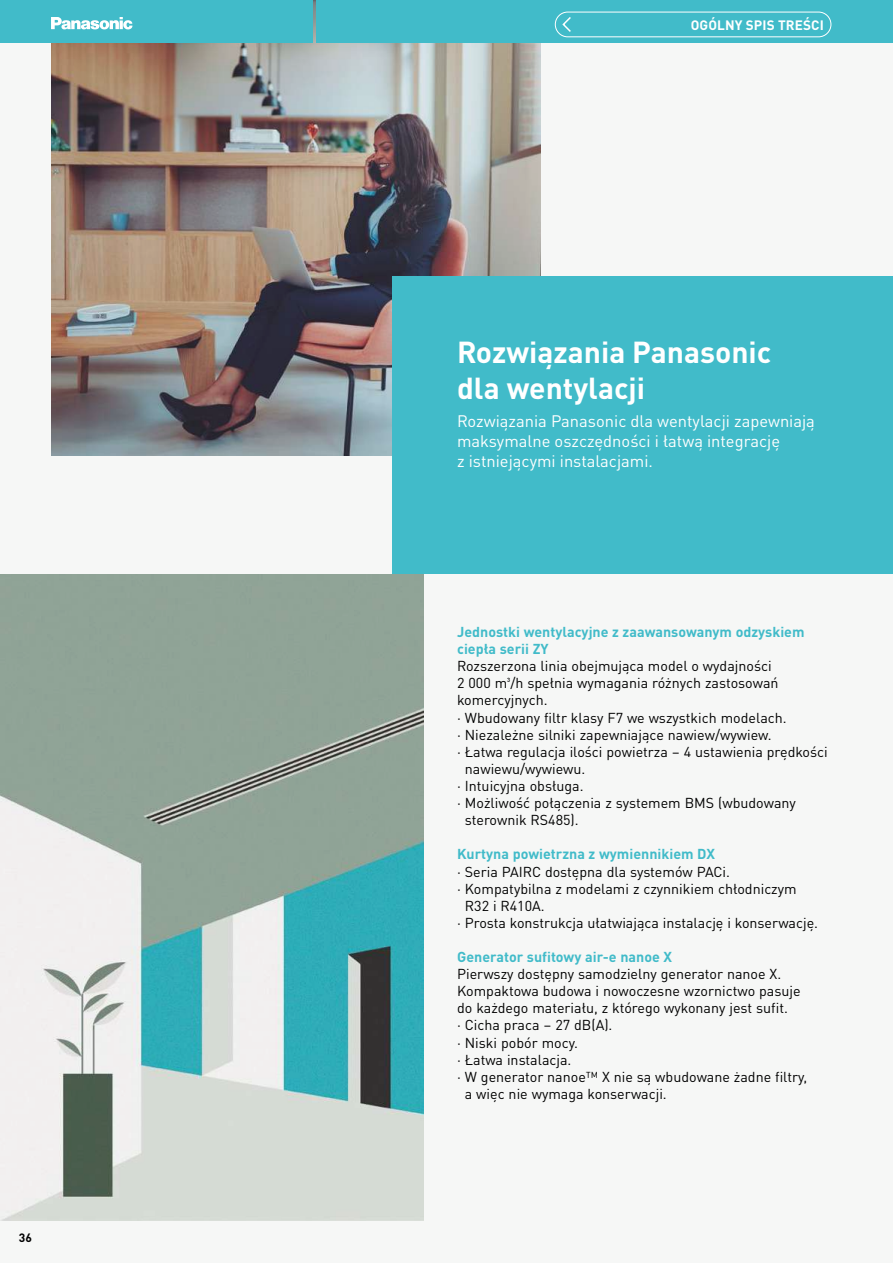
<style>
.page{position:relative;width:893px;height:1263px;background:#fff}
.page>*{position:absolute;margin:0;border:0;box-sizing:border-box;transform-origin:0 0}
.t1{font:700 30px/36px "DIN Pro";color:#fff}
.t2{font:16.5px/19.8px "DIN Pro";color:#fff}
.t3{font:14.25px "DIN Pro";color:#000}
.t4{font:700 14.25px/17.1px "DIN Pro";color:#41bbc9}
.t5{font:700 13.5px "DIN Pro";letter-spacing:.01em;color:#fff}
.t6{font:700 12px "DIN Pro";color:#000}
</style>
<div class="page">
<img style="left:0;top:0;width:541px;height:1221px">
<div style="left:392px;top:276px;width:501px;height:298px;background:#41bbc9"></div>
<div style="left:0;top:0;width:313px;height:43px;background:#41bbc9"></div>
<div style="left:317px;top:0;width:576px;height:43px;background:#41bbc9"></div>
<svg style="left:51px;top:17px;width:81px;height:13px"></svg>
<svg style="left:562px;top:17px;width:9px;height:15px"></svg>
<div style="left:555px;top:12px;width:276px;height:25px;border:1px solid #fff;border-radius:12px"></div>
<p class="t6" style="left:19px;top:1229px;width:15px">36</p>
<p class="t5" style="left:691px;top:14px;width:135px">OGÓLNY SPIS TREŚCI</p>
<h1 class="t1" style="left:457px;top:332px;width:316px">Rozwiązania Panasonic dla wentylacji</h1>
<p class="t2" style="left:457px;top:410px;width:359px">Rozwiązania Panasonic dla wentylacji zapewniają maksymalne oszczędności i łatwą integrację<br>z istniejącymi instalacjami.</p>
<p class="t4" style="left:457px;top:622px;width:349px">Jednostki wentylacyjne z zaawansowanym odzyskiem ciepła serii ZY</p>
<p class="t3" style="left:457px;top:655px;width:316px">Rozszerzona linia obejmująca model o wydajności</p>
<p class="t3" style="left:457px;top:672px;width:323px">2 000 m³/h spełnia wymagania różnych zastosowań</p>
<p class="t3" style="left:457px;top:689px;width:92px">komercyjnych.</p>
<p class="t3" style="left:457px;top:706px;width:331px">· Wbudowany filtr klasy F7 we wszystkich modelach.</p>
<p class="t3" style="left:457px;top:724px;width:316px">· Niezależne silniki zapewniające nawiew/wywiew.</p>
<p class="t3" style="left:457px;top:741px;width:372px">· Łatwa regulacja ilości powietrza – 4 ustawienia prędkości</p>
<p class="t3" style="left:465px;top:758px;width:122px">nawiewu/wywiewu.</p>
<p class="t3" style="left:457px;top:775px;width:128px">· Intuicyjna obsługa.</p>
<p class="t3" style="left:457px;top:792px;width:340px">· Możliwość połączenia z systemem BMS (wbudowany</p>
<p class="t3" style="left:465px;top:809px;width:115px">sterownik RS485).</p>
<p class="t4" style="left:457px;top:845px;width:259px">Kurtyna powietrzna z wymiennikiem DX</p>
<p class="t3" style="left:457px;top:860px;width:274px">· Seria PAIRC dostępna dla systemów PACi.</p>
<p class="t3" style="left:457px;top:877px;width:341px">· Kompatybilna z modelami z czynnikiem chłodniczym</p>
<p class="t3" style="left:465px;top:895px;width:81px">R32 i R410A.</p>
<p class="t3" style="left:457px;top:912px;width:362px">· Prosta konstrukcja ułatwiająca instalację i konserwację.</p>
<p class="t4" style="left:457px;top:947px;width:216px">Generator sufitowy air-e nanoe X</p>
<p class="t3" style="left:457px;top:963px;width:326px">Pierwszy dostępny samodzielny generator nanoe X.</p>
<p class="t3" style="left:457px;top:980px;width:345px">Kompaktowa budowa i nowoczesne wzornictwo pasuje</p>
<p class="t3" style="left:457px;top:997px;width:332px">do każdego materiału, z którego wykonany jest sufit.</p>
<p class="t3" style="left:457px;top:1014px;width:157px">· Cicha praca – 27 dB(A).</p>
<p class="t3" style="left:457px;top:1031px;width:122px">· Niski pobór mocy.</p>
<p class="t3" style="left:457px;top:1048px;width:116px">· Łatwa instalacja.</p>
<p class="t3" style="left:457px;top:1066px;width:352px">· W generator nanoe™ X nie są wbudowane żadne filtry,</p>
<p class="t3" style="left:465px;top:1083px;width:203px">a więc nie wymaga konserwacji.</p>
</div>
